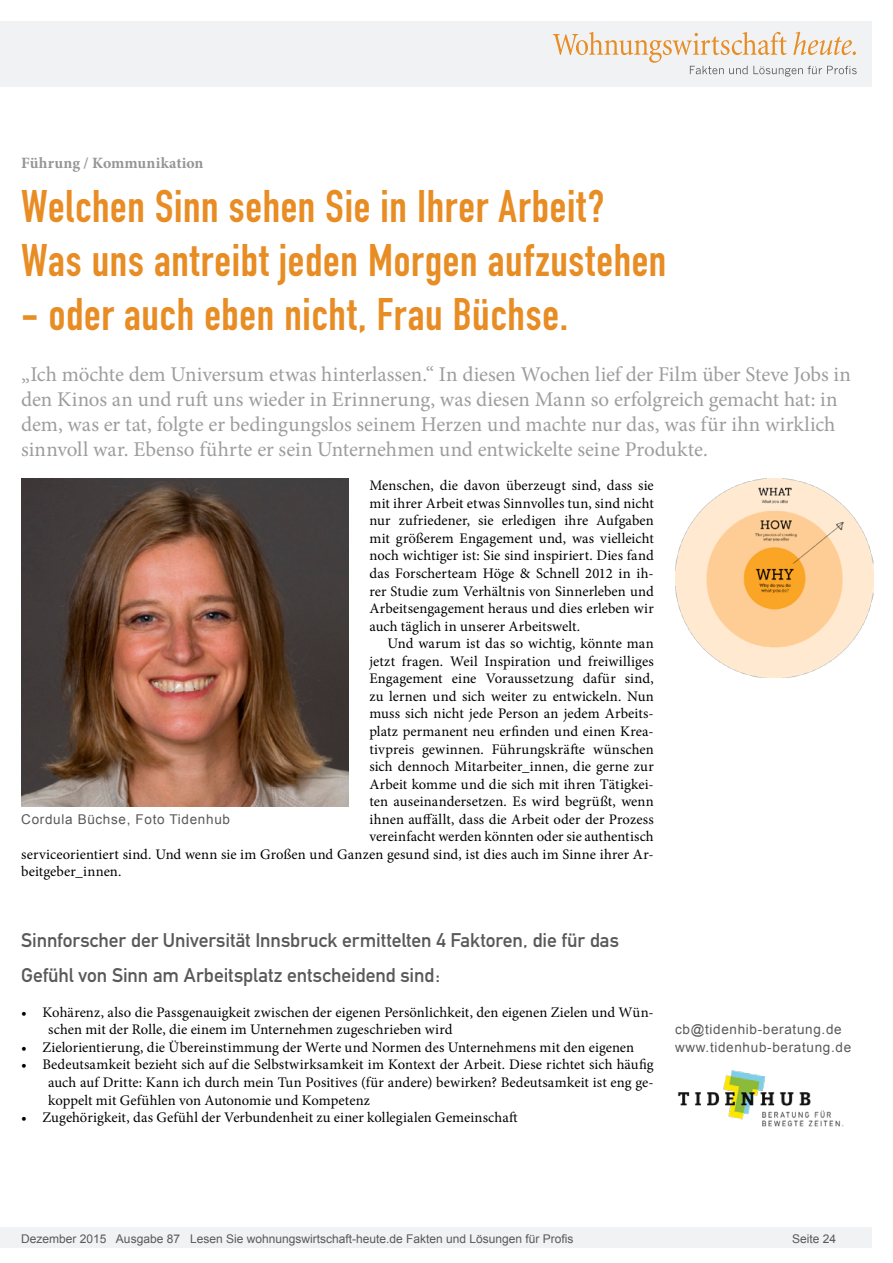
<style>
.page{position:relative;width:893px;height:1263px;background:#fff}
.page>*{position:absolute;margin:0;border:0;box-sizing:border-box;transform-origin:0 0}
.Überschrift_Groß{font:45px/54px "DIN Engschrift";letter-spacing:.015em;color:#e88c24}
.Anlesetext{font:21px/25.2px "Minion Pro";letter-spacing:-.005em;color:#9d9d9d}
.Überschrift_Grau{font:19.5px/35.1px "DIN Mittelschrift";letter-spacing:-.005em;color:#595959}
.Kategorie{font:700 15.75px "Minion Pro";letter-spacing:.01em;color:#959595}
.Fließtext_erste_Zeil{font:14.7px/17.5px "Minion Pro";letter-spacing:.005em;color:#000;text-align:justify}
.Fliesstext{font:14.7px "Minion Pro";letter-spacing:.005em;color:#000}
.Bildunterschrift{font:13.5px "Arial";letter-spacing:.05em;color:#595959}
.t1{font:12px "Arial";color:#595959}
</style>
<div class="page">
<div style="left:0;top:1227px;width:872px;height:20px;background:#f1f2f3"></div>
<div style="left:0;top:21px;width:872px;height:66px;background:#f1f2f3"></div>
<svg style="left:553px;top:32px;width:304px;height:45px"></svg>
<img style="left:677px;top:1070px;width:167px;height:57px">
<img style="left:21px;top:478px;width:327px;height:328px">
<img style="left:675px;top:478px;width:198px;height:200px">
<p class="Kategorie" style="left:21px;top:152px;width:184px">Führung / Kommunikation</p>
<p class="Überschrift_Groß" style="left:21px;top:180px;width:647px">Welchen Sinn sehen Sie in Ihrer Arbeit?<br>Was uns antreibt jeden Morgen aufzustehen</p>
<p class="Überschrift_Groß" style="left:21px;top:288px;width:548px">- oder auch eben nicht, Frau Büchse.</p>
<p class="Anlesetext" style="left:21px;top:361px;width:831px">„Ich möchte dem Universum etwas hinterlassen.“ In diesen Wochen lief der Film über Steve Jobs in den Kinos an und ruft uns wieder in Erinnerung, was diesen Mann so erfolgreich gemacht hat: in dem, was er tat, folgte er bedingungslos seinem Herzen und machte nur das, was für ihn wirklich sinnvoll war. Ebenso führte er sein Unternehmen und entwickelte seine Produkte.</p>
<p class="Fließtext_erste_Zeil" style="left:369px;top:477px;width:286px">Menschen, die davon überzeugt sind, dass sie mit ihrer Arbeit etwas Sinnvolles tun, sind nicht nur zufriedener, sie erledigen ihre Aufgaben mit größerem Engagement und, was vielleicht noch wichtiger ist: Sie sind inspiriert. Dies fand das Forscherteam Höge &amp; Schnell 2012 in ih&shy;rer Studie zum Verhältnis von Sinnerleben und Arbeitsengagement heraus und dies erleben wir auch täglich in unserer Arbeitswelt.</p>
<p class="Fliesstext" style="left:387px;top:634px;width:268px">Und warum ist das so wichtig, könnte man</p>
<p class="Fliesstext" style="left:369px;top:651px;width:286px">jetzt fragen. Weil Inspiration und freiwilliges</p>
<p class="Fliesstext" style="left:369px;top:669px;width:286px">Engagement eine Voraussetzung dafür sind,</p>
<p class="Fliesstext" style="left:369px;top:686px;width:286px">zu lernen und sich weiter zu entwickeln. Nun</p>
<p class="Fliesstext" style="left:369px;top:704px;width:286px">muss sich nicht jede Person an jedem Arbeits-</p>
<p class="Fliesstext" style="left:369px;top:721px;width:286px">platz permanent neu erfinden und einen Krea-</p>
<p class="Fliesstext" style="left:369px;top:739px;width:286px">tivpreis gewinnen. Führungskräfte wünschen</p>
<p class="Fliesstext" style="left:369px;top:756px;width:286px">sich dennoch Mitarbeiter_innen, die gerne zur</p>
<p class="Fliesstext" style="left:369px;top:774px;width:286px">Arbeit komme und die sich mit ihren Tätigkei-</p>
<p class="Fliesstext" style="left:369px;top:792px;width:286px">ten auseinandersetzen. Es wird begrüßt, wenn</p>
<p class="Fliesstext" style="left:369px;top:809px;width:286px">ihnen auffällt, dass die Arbeit oder der Prozess</p>
<p class="Fliesstext" style="left:369px;top:827px;width:286px">vereinfacht werden könnten oder sie authentisch</p>
<p class="Fliesstext" style="left:21px;top:844px;width:634px">serviceorientiert sind. Und wenn sie im Großen und Ganzen gesund sind, ist dies auch im Sinne ihrer Ar-</p>
<p class="Fliesstext" style="left:21px;top:862px;width:102px">beitgeber_innen.</p>
<p class="Bildunterschrift" style="left:21px;top:810px;width:210px">Cordula Büchse, Foto Tidenhub</p>
<p class="Überschrift_Grau" style="left:21px;top:922px;width:599px">Sinnforscher der Universität Innsbruck ermittelten 4 Faktoren, die für das<br>Gefühl von Sinn am Arbeitsplatz entscheidend sind:</p>
<p class="Fließtext_erste_Zeil" style="left:48px;top:1003px;width:607px;text-indent:-27px">• Kohärenz, also die Passgenauigkeit zwischen der eigenen Persönlichkeit, den eigenen Zielen und Wün&shy;schen mit der Rolle, die einem im Unternehmen zugeschrieben wird</p>
<p class="Fließtext_erste_Zeil" style="left:21px;top:1038px;width:614px">• Zielorientierung, die Übereinstimmung der Werte und Normen des Unternehmens mit den eigenen</p>
<p class="Fließtext_erste_Zeil" style="left:48px;top:1056px;width:607px;text-indent:-27px">• Bedeutsamkeit bezieht sich auf die Selbstwirksamkeit im Kontext der Arbeit. Diese richtet sich häufig auch auf Dritte: Kann ich durch mein Tun Positives (für andere) bewirken? Bedeutsamkeit ist eng ge&shy;koppelt mit Gefühlen von Autonomie und Kompetenz</p>
<p class="Fließtext_erste_Zeil" style="left:21px;top:1109px;width:498px">• Zugehörigkeit, das Gefühl der Verbundenheit zu einer kollegialen Gemeinschaft</p>
<p class="Bildunterschrift" style="left:675px;top:1021px;width:168px">cb@tidenhib-beratung.de</p>
<p class="Bildunterschrift" style="left:675px;top:1038px;width:178px">www.tidenhub-beratung.de</p>
<p class="t1" style="left:21px;top:1230px;width:554px">Dezember 2015 Ausgabe 87 Lesen Sie wohnungswirtschaft-heute.de Fakten und Lösungen für Profis</p>
<p class="t1" style="left:792px;top:1231px;width:46px">Seite 24</p>
</div>
